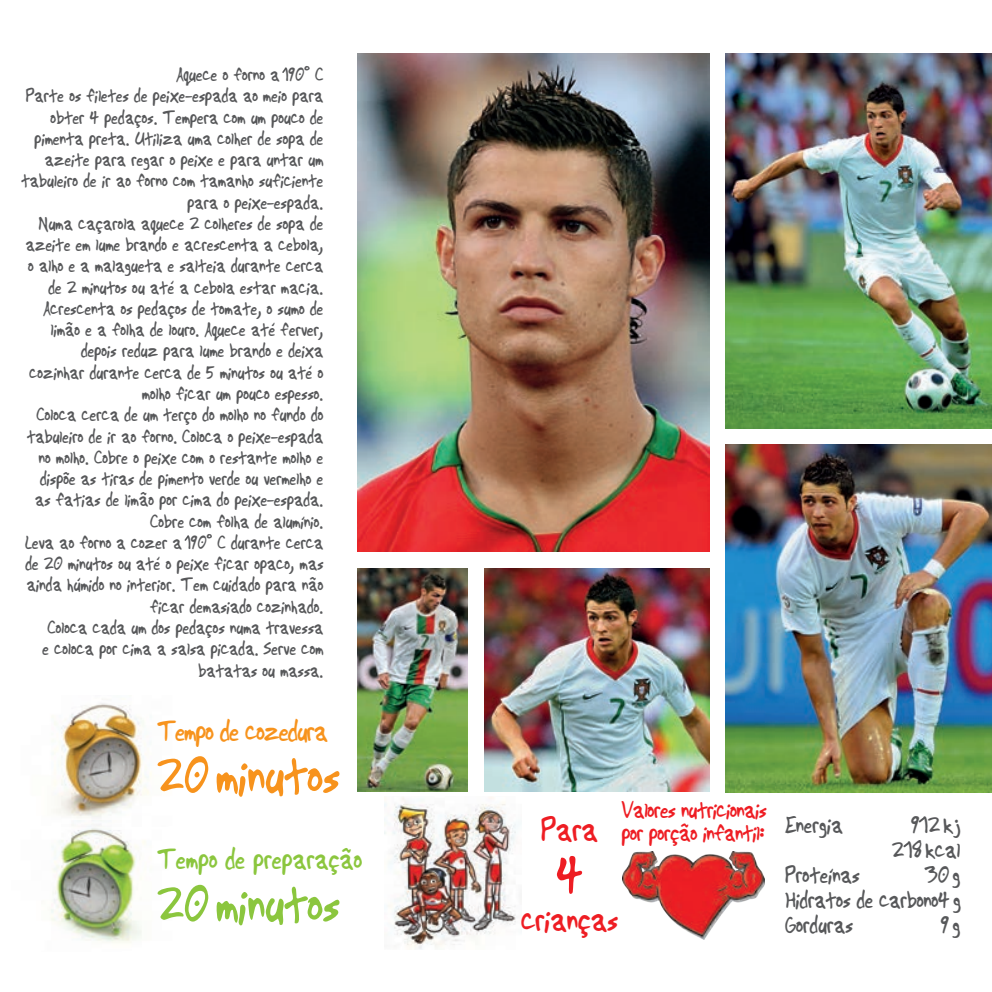
<style>
.page{position:relative;width:992px;height:992px;background:#fff}
.page>*{position:absolute;margin:0;border:0;box-sizing:border-box;transform-origin:0 0}
.t1{font:57.5px "Another";color:#ee1d23}
.t2{font:55px "Another";color:#f7931d}
.t3{font:55px "Another";color:#8bc63e}
.t4{font:35px "Another";color:#ee1d23}
.t5{font:30px "Another";color:#8bc63e}
.t6{font:30px "Another";letter-spacing:-.03em;color:#f7931d}
.t7{font:25px "Another";color:#57585a}
.t8{font:25px "Another";letter-spacing:-.02em;color:#ee1d23}
.t9{font:20px/21.2px "Another";color:#57585a;text-align:right}
.s1{font-size:16.25px}
</style>
<div class="page">
<img style="left:357px;top:53px;width:351px;height:498px">
<img style="left:725px;top:445px;width:266px;height:347px">
<img style="left:51px;top:826px;width:94px;height:117px">
<img style="left:52px;top:703px;width:100px;height:123px">
<img style="left:622px;top:851px;width:141px;height:88px">
<img style="left:725px;top:53px;width:266px;height:375px">
<img style="left:484px;top:568px;width:224px;height:223px">
<img style="left:357px;top:568px;width:110px;height:223px">
<img style="left:385px;top:797px;width:131px;height:151px">
<svg style="left:903px;top:841px;width:7px;height:7px"></svg>
<svg style="left:918px;top:816px;width:8px;height:7px"></svg>
<svg style="left:282px;top:67px;width:5px;height:6px"></svg>
<svg style="left:184px;top:535px;width:5px;height:6px"></svg>
<p class="t9" style="left:22px;top:63px;width:303px">Aquece o forno a 190° C<br>Parte os filetes de peixe<span class="s1">-</span>espada ao meio para obter 4 pedaços. Tempera com um pouco de pimenta preta. Utiliza uma colher de sopa de azeite para regar o peixe e para untar um tabuleiro de ir ao forno com tamanho suficiente para o peixe<span class="s1">-</span>espada.<br>Numa caçarola aquece 2 colheres de sopa de azeite em lume brando e acrescenta a cebola, o alho e a malagueta e salteia durante cerca de 2 minutos ou até a cebola estar macia.<br>Acrescenta os pedaços de tomate, o sumo de limão e a folha de louro. Aquece até ferver, depois reduz para lume brando e deixa cozinhar durante cerca de 5 minutos ou até o molho ficar um pouco espesso.<br>Coloca cerca de um terço do molho no fundo do tabuleiro de ir ao forno. Coloca o peixe<span class="s1">-</span>espada no molho. Cobre o peixe com o restante molho e dispõe as tiras de pimento verde ou vermelho e as fatias de limão por cima do peixe<span class="s1">-</span>espada.<br>Cobre com folha de alumínio.<br>Leva ao forno a cozer a 190° C durante cerca de 20 minutos ou até o peixe ficar opaco, mas ainda húmido no interior. Tem cuidado para não ficar demasiado cozinhado.<br>Coloca cada um dos pedaços numa travessa<br>e coloca por cima a salsa picada. Serve com batatas ou massa.</p>
<p class="t6" style="left:157px;top:713px;width:172px">Tempo de cozedura</p>
<p class="t2" style="left:157px;top:742px;width:184px">20 minutos</p>
<p class="t5" style="left:157px;top:841px;width:206px">Tempo de preparação</p>
<p class="t3" style="left:157px;top:871px;width:184px">20 minutos</p>
<p class="t8" style="left:621px;top:795px;width:146px">Valores nutricionais</p>
<p class="t8" style="left:621px;top:817px;width:146px">por porção infantil:</p>
<p class="t4" style="left:541px;top:808px;width:58px">Para</p>
<p class="t1" style="left:556px;top:840px;width:28px">4</p>
<p class="t4" style="left:521px;top:898px;width:98px">crianças</p>
<p class="t7" style="left:785px;top:810px;width:59px">Energia</p>
<p class="t7" style="left:910px;top:810px;width:51px">912kj</p>
<p class="t7" style="left:891px;top:835px;width:70px">2 18kcal</p>
<p class="t7" style="left:785px;top:860px;width:76px">Proteínas</p>
<p class="t7" style="left:924px;top:860px;width:38px">30g</p>
<p class="t7" style="left:785px;top:885px;width:177px">Hidratos de carbono4 g</p>
<p class="t7" style="left:785px;top:910px;width:69px">Gorduras</p>
<p class="t7" style="left:940px;top:910px;width:21px">9g</p>
</div>
